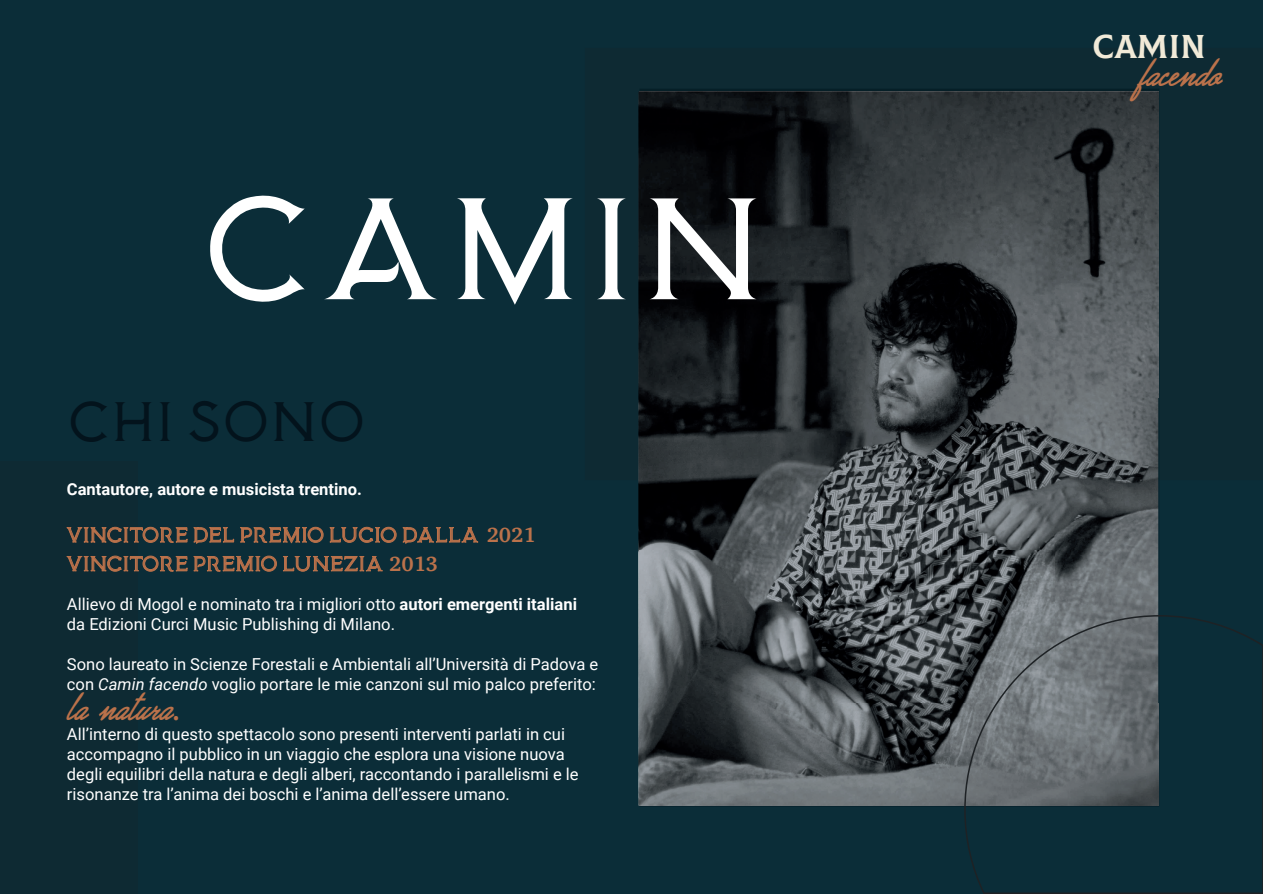
<style>
.page{position:relative;width:1263px;height:894px;background:#fff}
.page>*{position:absolute;margin:0;border:0;box-sizing:border-box;transform-origin:0 0}
.t1{font:126.3px "Medusa Gothic";letter-spacing:.02em;color:#fff}
.t2{font:48.75px "Medusa Gothic";color:#03131c}
.t3{font:35.55px "Great Day Bold Personal Use";color:#bb724b}
.t4{font:32.7px "Colus";color:#f1ead8}
.t5{font:18px/28.8px "Medusa Gothic";letter-spacing:-.02em;color:#bb724b}
.t6{font:16.5px/19.8px "Roboto";color:#fff}
.t7{font:700 16.5px "Roboto";color:#fff}
.s1{font-family:"Charter";font-weight:700;font-size:21px}
.s2{font-weight:700}
.s3{font-style:italic}
.s4{font-family:"Myriad Pro"}
</style>
<div class="page">
<div style="left:0;top:0;width:1263px;height:893px;background:#0b2d38"></div>
<div style="left:0;top:461px;width:137px;height:432px;background:#0e2a33"></div>
<svg style="left:639px;top:480px;width:520px;height:326px;background:#4f5457"></svg>
<svg style="left:639px;top:89px;width:520px;height:391px;background:#2e3235"></svg>
<svg style="left:963px;top:614px;width:300px;height:279px"></svg>
<svg style="left:66px;top:526px;width:413px;height:18px"></svg>
<svg style="left:66px;top:555px;width:317px;height:17px"></svg>
<h1 class="t1" style="left:210px;top:194px;width:567px">CAMIN</h1>
<h2 class="t2" style="left:71px;top:400px;width:300px">CHI SONO</h2>
<p class="t7" style="left:67px;top:477px;width:297px">Cantautore, autore e musicista trentino.</p>
<p class="t5" style="left:67px;top:521px;width:470px">VINCITORE DEL PREMIO LUCIO DALLA <span class="s1">2021<br></span>VINCITORE PREMIO LUNEZIA <span class="s1">2013</span></p>
<p class="t6" style="left:67px;top:594px;width:512px">Allievo di Mogol e nominato tra i migliori otto <span class="s2">autori emergenti italiani </span>da Edizioni Curci Music Publishing di Milano.</p>
<p class="t6" style="left:67px;top:653px;width:533px">Sono laureato in Scienze Forestali e Ambientali all’Università di Padova e con <span class="s3">Camin facendo</span> voglio portare le mie canzoni sul mio palco preferito:</p>
<h3 class="t3" style="left:67px;top:687px;width:114px">la natura<span class="s4">.</span></h3>
<p class="t6" style="left:67px;top:723px;width:513px">All’interno di questo spettacolo sono presenti interventi parlati in cui accompagno il pubblico in un viaggio che esplora una visione nuova degli equilibri della natura e degli alberi, raccontando i parallelismi e le risonanze tra l’anima dei boschi e l’anima dell’essere umano.</p>
<h3 class="t4" style="left:1092px;top:22px;width:115px">CAMIN</h3>
<h3 class="t3" style="left:1139px;top:53px;width:83px">facendo</h3>
</div>
